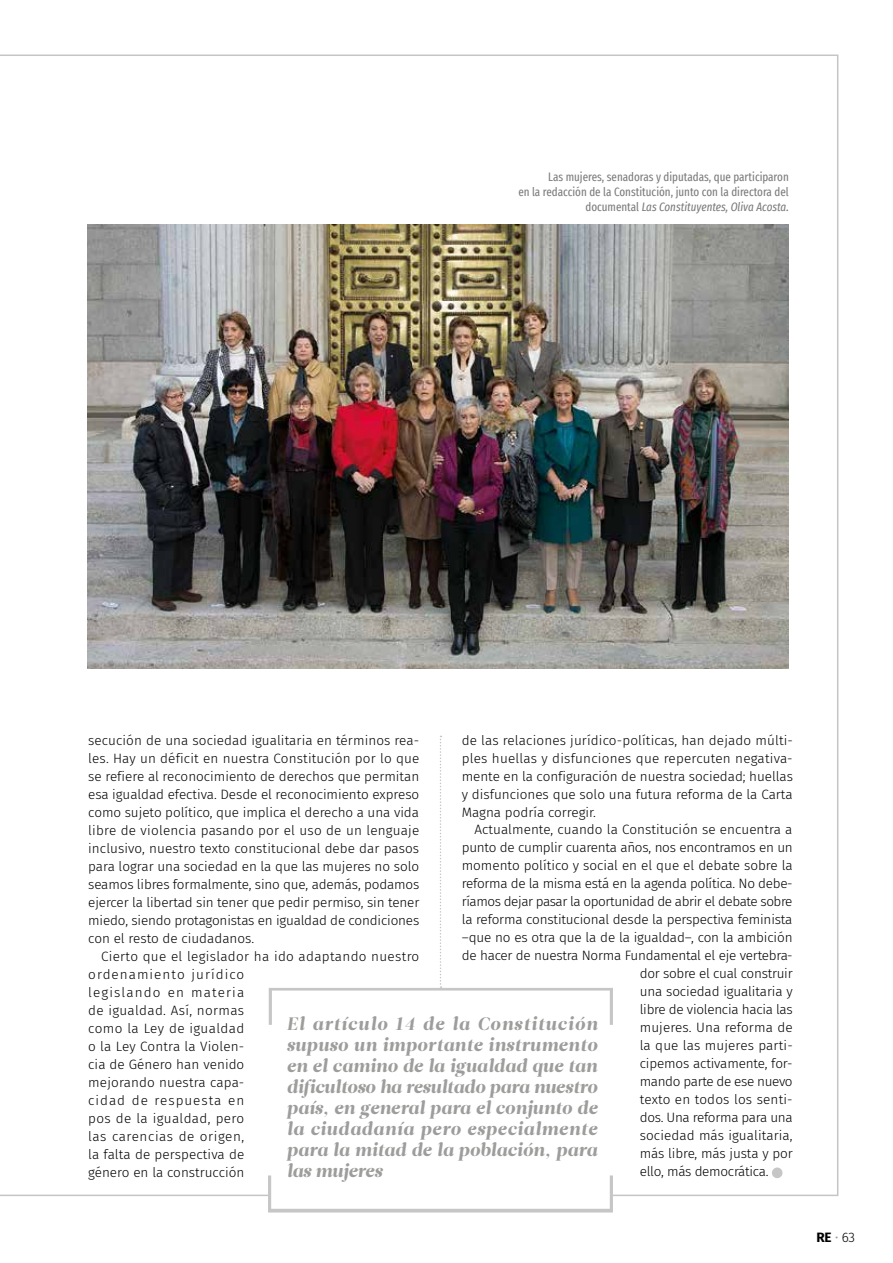
<style>
.page{position:relative;width:893px;height:1263px;background:#fff}
.page>*{position:absolute;margin:0;border:0;box-sizing:border-box;transform-origin:0 0}
.t1{font:italic 18px/21px "Leitura Display";letter-spacing:.025em;color:#9d9d9c;text-align:justify}
.t2{font:300 13.5px/18px "Fira Sans";letter-spacing:-.01em;color:#000;text-align:justify}
.t3{font:300 13.5px/18px "Fira Sans";letter-spacing:.025em;color:#000}
.t4{font:300 13.5px "Fira Sans";letter-spacing:.01em;color:#000}
.t5{font:300 13.5px "Fira Sans";letter-spacing:-.03em;color:#000}
.t6{font:300 13.5px "Fira Sans";letter-spacing:.015em;color:#000}
.t7{font:700 13.5px "Fira Sans";color:#000}
.t8{font:extra-condensed 12px/15px "Fira Sans";color:#7c7b7b;text-align:right}
.s1{font-style:italic}
.s2{font-weight:300;color:#9d9d9c}
.s3{font-weight:300}
</style>
<div class="page">
<div style="left:772px;top:1167px;width:10px;height:11px;background:#c6c6c6;border-radius:50%"></div>
<svg style="left:269px;top:736px;width:344px;height:289px"></svg>
<svg style="left:268px;top:1175px;width:345px;height:37px"></svg>
<img style="left:87px;top:224px;width:702px;height:445px">
<p class="t8" style="left:518px;top:169px;width:272px">Las mujeres, senadoras y diputadas, que participaron<br>en la redacción de la Constitución, junto con la directora del documental <span class="s1">Las Constituyentes, Oliva Acosta.</span></p>
<p class="t2" style="left:462px;top:731px;width:333px">de las relaciones jurídico-políticas, han dejado múlti&shy;ples huellas y disfunciones que repercuten negativa&shy;mente en la configuración de nuestra sociedad; huellas y disfunciones que solo una futura reforma de la Carta Magna podría corregir.</p>
<p class="t2" style="left:474px;top:821px;width:319px">Actualmente, cuando la Constitución se encuentra a</p>
<p class="t2" style="left:462px;top:839px;width:333px">punto de cumplir cuarenta años, nos encontramos en un</p>
<p class="t2" style="left:462px;top:857px;width:333px">momento político y social en el que el debate sobre la</p>
<p class="t2" style="left:462px;top:875px;width:332px">reforma de la misma está en la agenda política. No debe-</p>
<p class="t5" style="left:462px;top:892px;width:332px">ríamos dejar pasar la oportunidad de abrir el debate sobre</p>
<p class="t2" style="left:462px;top:911px;width:332px">la reforma constitucional desde la perspectiva feminista</p>
<p class="t2" style="left:462px;top:929px;width:332px">–que no es otra que la de la igualdad–, con la ambición</p>
<p class="t2" style="left:462px;top:947px;width:332px">de hacer de nuestra Norma Fundamental el eje vertebra-</p>
<p class="t2" style="left:640px;top:965px;width:154px">dor sobre el cual construir</p>
<p class="t2" style="left:640px;top:983px;width:155px">una sociedad igualitaria y</p>
<p class="t2" style="left:640px;top:1001px;width:154px">libre de violencia hacia las</p>
<p class="t4" style="left:640px;top:1018px;width:154px">mujeres. Una reforma de</p>
<p class="t4" style="left:640px;top:1036px;width:154px">la que las mujeres parti-</p>
<p class="t2" style="left:640px;top:1055px;width:154px">cipemos activamente, for-</p>
<p class="t2" style="left:640px;top:1073px;width:154px">mando parte de ese nuevo</p>
<p class="t6" style="left:640px;top:1090px;width:154px">texto en todos los senti-</p>
<p class="t2" style="left:640px;top:1109px;width:155px">dos. Una reforma para una</p>
<p class="t4" style="left:640px;top:1126px;width:154px">sociedad más igualitaria,</p>
<p class="t2" style="left:640px;top:1145px;width:155px">más libre, más justa y por</p>
<p class="t2" style="left:640px;top:1163px;width:130px">ello, más democrática.</p>
<p class="t2" style="left:88px;top:731px;width:333px">secución de una sociedad igualitaria en términos rea&shy;les. Hay un déficit en nuestra Constitución por lo que se refiere al reconocimiento de derechos que permitan esa igualdad efectiva. Desde el reconocimiento expreso como sujeto político, que implica el derecho a una vida libre de violencia pasando por el uso de un lenguaje inclusivo, nuestro texto constitucional debe dar pasos para lograr una sociedad en la que las mujeres no solo seamos libres formalmente, sino que, además, podamos ejercer la libertad sin tener que pedir permiso, sin tener miedo, siendo protagonistas en igualdad de condiciones con el resto de ciudadanos.</p>
<p class="t3" style="left:88px;top:947px;width:333px;text-indent:13px">Cierto que el legislador ha ido adaptando nuestro ordenamiento jurídico<br>legislando en materia<br>de igualdad. Así, normas<br>como la Ley de igualdad<br>o la Ley Contra la Violen-<br>cia de Género han venido<br>mejorando nuestra capa-<br>cidad de respuesta en<br>pos de la igualdad, pero<br>las carencias de origen,<br>la falta de perspectiva de<br>género en la construcción</p>
<p class="t1" style="left:287px;top:1014px;width:312px">El artículo 14 de la Constitución supuso un importante instrumento en el camino de la igualdad que tan dificultoso ha resultado para nuestro país, en general para el conjunto de la ciudadanía pero especialmente para la mitad de la población, para las mujeres</p>
<p class="t7" style="left:816px;top:1225px;width:40px">RE <span class="s2">•</span> <span class="s3">63</span></p>
</div>
